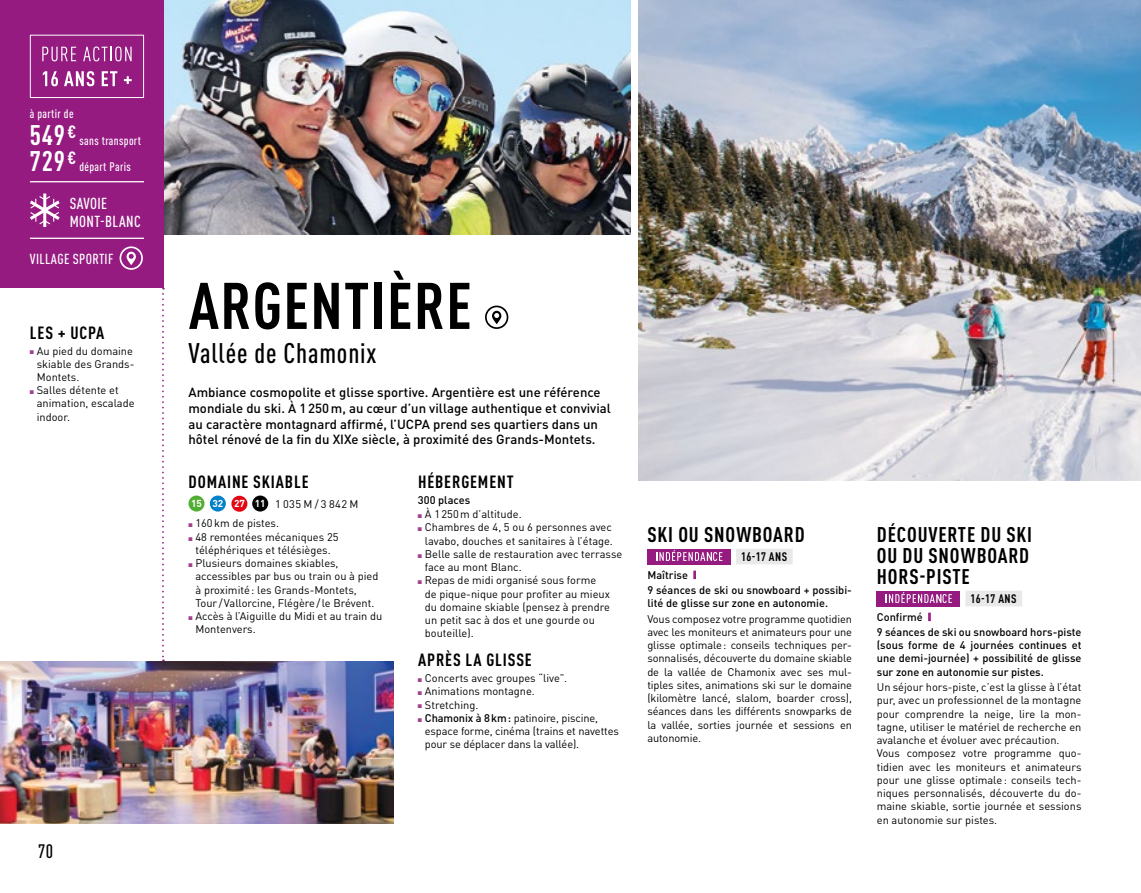
<style>
.page{position:relative;width:1141px;height:893px;background:#fff}
.page>*{position:absolute;margin:0;border:0;box-sizing:border-box;transform-origin:0 0}
.t1{font:700 condensed 64.75px "DINOT";letter-spacing:.02em;color:#000}
.t2{font:500 condensed 28px "DINOT";letter-spacing:.03em;color:#000}
.t3{font:700 condensed 21px/21px "DINOT";letter-spacing:.04em;color:#000}
.t4{font:500 condensed 19.25px "DINOT";color:#000}
.t5{font:700 condensed 17.5px "DINOT";letter-spacing:.05em;color:#000}
.t6{font:500 condensed 15.75px/17.3px "DINOT";letter-spacing:.025em;color:#fff}
.t7{font:500 condensed 14.35px "DINOT";letter-spacing:.025em;color:#fff}
.t8{font:500 13.12px/15.8px "DINOT";color:#000}
.t9{font:500 condensed 12.25px/26.2px "DINOT";letter-spacing:.03em;color:#fff}
.t10{font:700 condensed 12.25px "DINOT";letter-spacing:.035em;color:#000}
.t11{font:11.03px/13.3px "DINOT";color:#000}
.t12{font:500 11.03px/15.2px "DINOT";color:#000}
.t13{font:11.03px "DINOT";letter-spacing:.125em;color:#000}
.s1{font-weight:700;font-size:28px}
.s2{color:#a34191}
.s3{font-weight:700;font-size:9.97px;color:#fff}
.s4{font-weight:500}
.s5{font-weight:900;font-stretch:condensed;font-size:10.5px;color:#951b81}
</style>
<div class="page">
<img style="left:164px;top:0;width:467px;height:235px">
<img style="left:0;top:661px;width:393px;height:162px">
<img style="left:639px;top:0;width:502px;height:481px">
<svg style="left:485px;top:306px;width:23px;height:23px"></svg>
<div style="left:189px;top:496px;width:16px;height:16px;background:#52ae32;border-radius:50%"></div>
<div style="left:210px;top:496px;width:16px;height:16px;background:#0081c9;border-radius:50%"></div>
<div style="left:231px;top:496px;width:16px;height:16px;background:#e30613;border-radius:50%"></div>
<div style="left:252px;top:496px;width:16px;height:16px;background:#000;border-radius:50%"></div>
<div style="left:736px;top:549px;width:57px;height:15px;background:#e9e9e9"></div>
<div style="left:647px;top:549px;width:83px;height:15px;background:#951b81"></div>
<svg style="left:656px;top:550px;width:66px;height:11px"></svg>
<div style="left:965px;top:591px;width:57px;height:15px;background:#e9e9e9"></div>
<div style="left:877px;top:591px;width:83px;height:15px;background:#951b81"></div>
<svg style="left:886px;top:592px;width:66px;height:11px"></svg>
<div style="left:0;top:0;width:164px;height:288px;background:#951b81"></div>
<svg style="left:120px;top:246px;width:23px;height:24px"></svg>
<hr style="left:30px;top:181px;width:114px;height:1px;background:#fff">
<hr style="left:30px;top:238px;width:114px;height:1px;background:#fff">
<svg style="left:30px;top:193px;width:30px;height:34px"></svg>
<div style="left:30px;top:35px;width:114px;height:63px;border:1px solid #fff"></div>
<svg style="left:42px;top:47px;width:34px;height:14px"></svg>
<svg style="left:83px;top:47px;width:49px;height:14px"></svg>
<svg style="left:43px;top:71px;width:89px;height:15px"></svg>
<svg style="left:162px;top:288px;width:2px;height:373px"></svg>
<p class="t9" style="left:30px;top:101px;width:112px">à partir de<br><span class="s1">549</span> <sup>€</sup> sans transport<br><span class="s1">729</span> <sup>€</sup> départ Paris</p>
<h3 class="t6" style="left:70px;top:195px;width:73px">SAVOIE<br>MONT-BLANC</h3>
<h3 class="t7" style="left:30px;top:250px;width:85px">VILLAGE SPORTIF</h3>
<h3 class="t5" style="left:30px;top:322px;width:76px">LES + UCPA</h3>
<p class="t11" style="left:37px;top:344px;width:99px;text-indent:-7px"><span class="s2">■</span> Au pied du domaine skiable des Grands-<br>Montets.</p>
<p class="t11" style="left:37px;top:383px;width:99px;text-indent:-7px"><span class="s2">■</span> Salles détente et animation, escalade indoor.</p>
<h3 class="t4" style="left:38px;top:840px;width:16px">70</h3>
<h1 class="t1" style="left:189px;top:267px;width:285px">ARGENTIÈRE</h1>
<h2 class="t2" style="left:188px;top:336px;width:190px">Vallée de Chamonix</h2>
<p class="t8" style="left:188px;top:384px;width:424px">Ambiance cosmopolite et glisse sportive. Argentière est une référence mondiale du ski. À 1250m, au cœur d’un village authentique et convivial au caractère montagnard affirmé, l’UCPA prend ses quartiers dans un hôtel rénové de la fin du XIXe siècle, à proximité des Grands-Montets.</p>
<h3 class="t5" style="left:189px;top:471px;width:122px">DOMAINE SKIABLE</h3>
<p class="t13" style="left:191px;top:497px;width:169px"><span class="s3">15 32 27 11</span> 1035M/3842M</p>
<p class="t11" style="left:189px;top:517px;width:92px"><span class="s2">■</span> 160km de pistes.</p>
<p class="t11" style="left:189px;top:530px;width:152px;text-align:center"><span class="s2">■</span> 48 remontées mécaniques 25 téléphériques et télésièges.</p>
<p class="t11" style="left:195px;top:556px;width:185px;text-indent:-7px"><span class="s2">■</span> Plusieurs domaines skiables, accessibles par bus ou train ou à pied à proximité: les Grands-Montets, Tour /Vallorcine, Flégère/le Brévent.</p>
<p class="t11" style="left:195px;top:609px;width:189px;text-indent:-7px"><span class="s2">■</span> Accès à l’Aiguille du Midi et au train du<br>Montenvers.</p>
<h3 class="t5" style="left:418px;top:471px;width:97px">HÉBERGEMENT</h3>
<p class="t12" style="left:418px;top:492px;width:54px">300 places</p>
<p class="t11" style="left:418px;top:507px;width:105px"><span class="s2">■</span> À 1250m d’altitude.</p>
<p class="t11" style="left:418px;top:521px;width:196px;text-align:right"><span class="s2">■</span> Chambres de 4, 5 ou 6 personnes avec lavabo, douches et sanitaires à l’étage.</p>
<p class="t11" style="left:425px;top:547px;width:199px;text-indent:-7px"><span class="s2">■</span> Belle salle de restauration avec terrasse face au mont Blanc.</p>
<p class="t11" style="left:425px;top:574px;width:187px;text-indent:-7px"><span class="s2">■</span> Repas de midi organisé sous forme de pique-nique pour profiter au mieux du domaine skiable (pensez à prendre un petit sac à dos et une gourde ou bouteille).</p>
<h3 class="t5" style="left:418px;top:650px;width:115px">APRÈS LA GLISSE</h3>
<p class="t11" style="left:418px;top:671px;width:151px"><span class="s2">■</span> Concerts avec groupes “live”.</p>
<p class="t11" style="left:418px;top:685px;width:118px"><span class="s2">■</span> Animations montagne.</p>
<p class="t11" style="left:418px;top:698px;width:62px"><span class="s2">■</span> Stretching.</p>
<p class="t11" style="left:425px;top:711px;width:196px;text-indent:-7px"><span class="s2">■</span> <span class="s4">Chamonix à 8km:</span> patinoire, piscine, espace forme, cinéma (trains et navettes pour se déplacer dans la vallée).</p>
<h3 class="t3" style="left:647px;top:523px;width:159px">SKI OU SNOWBOARD</h3>
<p class="t10" style="left:741px;top:549px;width:47px">16-17 ANS</p>
<p class="t12" style="left:647px;top:567px;width:206px">Maîtrise <span class="s5">I<br></span>9 séances de ski ou snowboard + possibi-</p>
<p class="t12" style="left:647px;top:595px;width:182px">lité de glisse sur zone en autonomie.</p>
<p class="t11" style="left:647px;top:612px;width:206px;text-align:justify">Vous composez votre programme quotidien avec les moniteurs et animateurs pour une glisse optimale: conseils techniques per&shy;sonnalisés, découverte du domaine skiable de la vallée de Chamonix avec ses mul&shy;tiples sites, animations ski sur le domaine (kilomètre lancé, slalom, boarder cross), séances dans les différents snowparks de la vallée, sorties journée et sessions en autonomie.</p>
<h3 class="t3" style="left:877px;top:523px;width:157px">DÉCOUVERTE DU SKI<br>OU DU SNOWBOARD<br>HORS-PISTE</h3>
<p class="t10" style="left:971px;top:591px;width:47px">16-17 ANS</p>
<p class="t12" style="left:877px;top:609px;width:206px">Confirmé <span class="s5">I<br></span>9 séances de ski ou snowboard hors-piste</p>
<p class="t12" style="left:877px;top:638px;width:206px;line-height:13.3px;text-align:justify">(sous forme de 4 journées continues et une demi-journée) + possibilité de glisse sur zone en autonomie sur pistes.</p>
<p class="t11" style="left:877px;top:680px;width:206px">Un séjour hors-piste, c’est la glisse à l’état pur, avec un professionnel de la montagne pour comprendre la neige, lire la mon&shy;tagne, utiliser le matériel de recherche en avalanche et évoluer avec précaution.<br>Vous composez votre programme quo&shy;tidien avec les moniteurs et animateurs pour une glisse optimale: conseils tech&shy;niques personnalisés, découverte du do&shy;maine skiable, sortie journée et sessions en autonomie sur pistes.</p>
</div>
